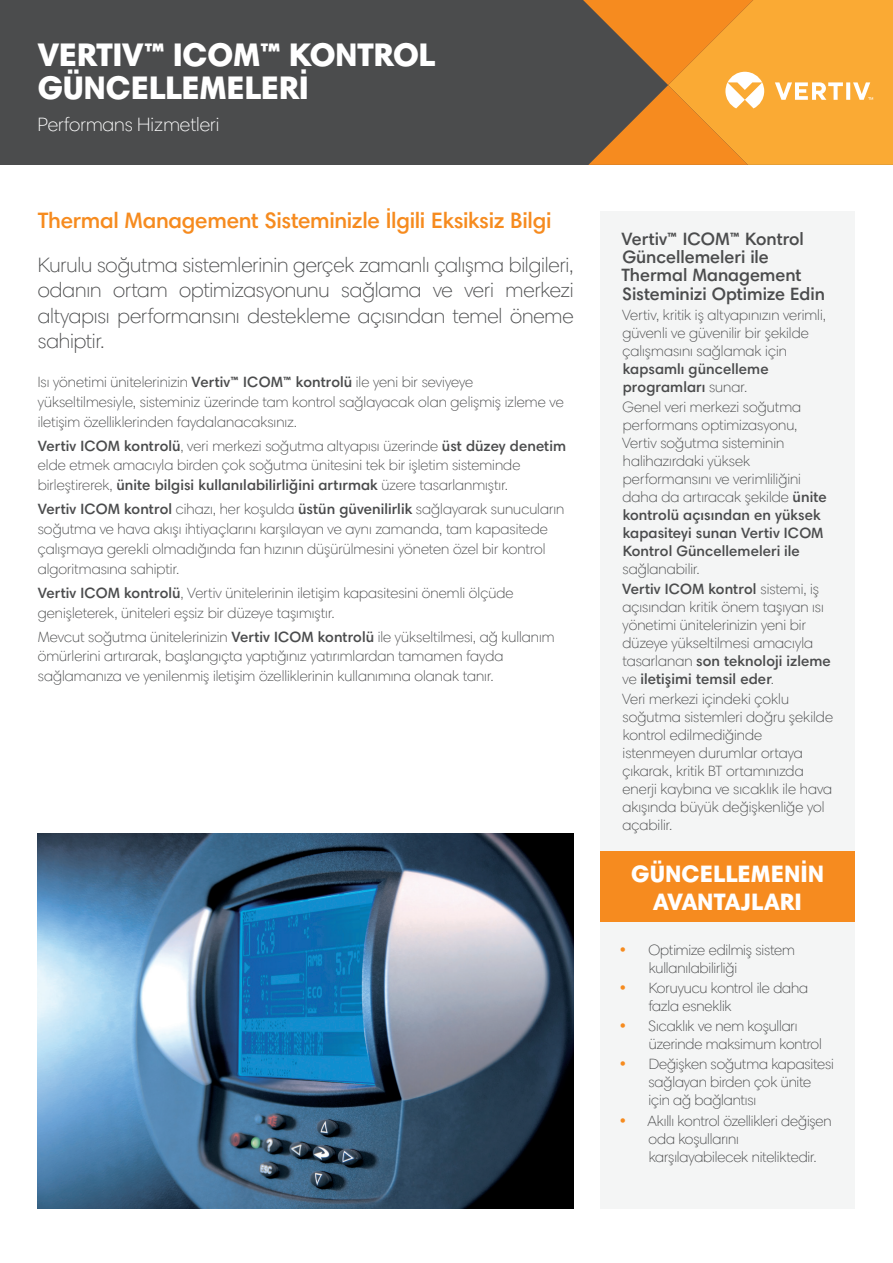
<style>
.page{position:relative;width:893px;height:1263px;background:#fff}
.page>*{position:absolute;margin:0;border:0;box-sizing:border-box;transform-origin:0 0}
.Vertiv_Header_Title{font:900 33px/33px "Harmonia Sans Pro";letter-spacing:-.01em;color:#fff}
.Orange_Box_Heading{font:900 24px/28.8px "Harmonia Sans Pro";color:#fff;text-align:center}
.Vertiv_Orange_Main_H{font:600 22.5px "Harmonia Sans Pro";letter-spacing:-.015em;color:#f68b1f}
.Vertiv_Lead-in{font:300 21px/25.5px "Harmonia Sans Pro";letter-spacing:-.005em;color:#4b4c4d;text-align:justify}
.Vertiv_Header_Subtit{font:300 19.5px "Harmonia Sans Pro";color:#fff}
.Vertiv_Bullets{font:600 18px/18.3px "Harmonia Sans Pro";letter-spacing:-.005em;color:#4b4c4d}
.Vertiv_Bullets-2{font:300 15px/18px "Harmonia Sans Pro";color:#4b4c4d}
.s1{font-weight:600}
</style>
<div class="page">
<div style="left:0;top:0;width:562px;height:165px;background:#4b4c4d"></div>
<svg style="left:562px;top:0;width:331px;height:165px;background:#d69239"></svg>
<img style="left:38px;top:833px;width:536px;height:376px">
<div style="left:601px;top:211px;width:254px;height:641px;background:#f4f5f5"></div>
<div style="left:601px;top:852px;width:254px;height:71px;background:#f68b1f"></div>
<div style="left:601px;top:923px;width:254px;height:286px;background:#f4f5f5"></div>
<p class="Vertiv_Header_Title" style="left:38px;top:37px;width:399px">VERTIV™ ICOM™ KONTROL<br>GÜNCELLEMELERİ</p>
<p class="Vertiv_Header_Subtit" style="left:38px;top:112px;width:183px">Performans Hizmetleri</p>
<p class="Vertiv_Orange_Main_H" style="left:38px;top:206px;width:515px">Thermal Management Sisteminizle İlgili Eksiksiz Bilgi</p>
<p class="Vertiv_Lead-in" style="left:38px;top:252px;width:537px">Kurulu soğutma sistemlerinin gerçek zamanlı çalışma bilgileri, odanın ortam optimizasyonunu sağlama ve veri merkezi altyapısı performansını destekleme açısından temel öneme sahiptir.</p>
<p class="Vertiv_Bullets-2" style="left:38px;top:372px;width:527px;line-height:19.8px">Isı yönetimi ünitelerinizin <span class="s1">Vertiv™ ICOM™ kontrolü</span> ile yeni bir seviyeye yükseltilmesiyle, sisteminiz üzerinde tam kontrol sağlayacak olan gelişmiş izleme ve iletişim özelliklerinden faydalanacaksınız.</p>
<p class="Vertiv_Bullets-2" style="left:38px;top:436px;width:530px;line-height:19.8px"><span class="s1">Vertiv ICOM kontrolü</span>, veri merkezi soğutma altyapısı üzerinde <span class="s1">üst düzey denetim </span>elde etmek amacıyla birden çok soğutma ünitesini tek bir işletim sisteminde birleştirerek, <span class="s1">ünite bilgisi kullanılabilirliğini artırmak</span> üzere tasarlanmıştır.</p>
<p class="Vertiv_Bullets-2" style="left:38px;top:499px;width:528px;line-height:19.8px"><span class="s1">Vertiv ICOM kontrol</span> cihazı, her koşulda <span class="s1">üstün güvenilirlik</span> sağlayarak sunucuların soğutma ve hava akışı ihtiyaçlarını karşılayan ve aynı zamanda, tam kapasitede çalışmaya gerekli olmadığında fan hızının düşürülmesini yöneten özel bir kontrol algoritmasına sahiptir.</p>
<p class="Vertiv_Bullets-2" style="left:38px;top:583px;width:477px;line-height:19.8px"><span class="s1">Vertiv ICOM kontrolü</span>, Vertiv ünitelerinin iletişim kapasitesini önemli ölçüde genişleterek, üniteleri eşsiz bir düzeye taşımıştır.</p>
<p class="Vertiv_Bullets-2" style="left:38px;top:626px;width:518px;line-height:19.8px">Mevcut soğutma ünitelerinizin <span class="s1">Vertiv ICOM kontrolü</span> ile yükseltilmesi, ağ kullanım ömürlerini artırarak, başlangıçta yaptığınız yatırımlardan tamamen fayda sağlamanıza ve yenilenmiş iletişim özelliklerinin kullanımına olanak tanır.</p>
<p class="Vertiv_Bullets" style="left:621px;top:229px;width:205px">Vertiv™ ICOM™ Kontrol<br>Güncellemeleri ile<br>Thermal Management<br>Sisteminizi Optimize Edin</p>
<p class="Vertiv_Bullets-2" style="left:622px;top:306px;width:205px">Vertiv, kritik iş altyapınızın verimli, güvenli ve güvenilir bir şekilde çalışmasını sağlamak için <span class="s1">kapsamlı güncelleme programları</span> sunar.</p>
<p class="Vertiv_Bullets-2" style="left:622px;top:398px;width:206px">Genel veri merkezi soğutma performans optimizasyonu,<br>Vertiv soğutma sisteminin halihazırdaki yüksek performansını ve verimliliğini daha da artıracak şekilde <span class="s1">ünite kontrolü açısından en yüksek kapasiteyi sunan Vertiv ICOM<br>Kontrol Güncellemeleri ile </span>sağlanabilir.</p>
<p class="Vertiv_Bullets-2" style="left:622px;top:580px;width:210px"><span class="s1">Vertiv ICOM kontrol</span> sistemi, iş açısından kritik önem taşıyan ısı yönetimi ünitelerinizin yeni bir düzeye yükseltilmesi amacıyla tasarlanan <span class="s1">son teknoloji izleme </span>ve <span class="s1">iletişimi temsil eder</span>.</p>
<p class="Vertiv_Bullets-2" style="left:622px;top:690px;width:212px">Veri merkezi içindeki çoklu soğutma sistemleri doğru şekilde kontrol edilmediğinde istenmeyen durumlar ortaya çıkarak, kritik BT ortamınızda enerji kaybına ve sıcaklık ile hava akışında büyük değişkenliğe yol açabilir.</p>
<p class="Orange_Box_Heading" style="left:631px;top:858px;width:194px">GÜNCELLEMENİN<br>AVANTAJLARI</p>
<p class="Vertiv_Bullets-2" style="left:648px;top:941px;width:148px">Optimize edilmiş sistem kullanılabilirliği</p>
<p class="Vertiv_Bullets-2" style="left:648px;top:979px;width:161px">Koruyucu kontrol ile daha fazla esneklik</p>
<p class="Vertiv_Bullets-2" style="left:648px;top:1017px;width:175px">Sıcaklık ve nem koşulları üzerinde maksimum kontrol</p>
<p class="Vertiv_Bullets-2" style="left:648px;top:1055px;width:187px">Değişken soğutma kapasitesi sağlayan birden çok ünite için ağ bağlantısı</p>
<p class="Vertiv_Bullets-2" style="left:648px;top:1111px;width:186px">Akıllı kontrol özellikleri değişen oda koşullarını karşılayabilecek niteliktedir.</p>
</div>
